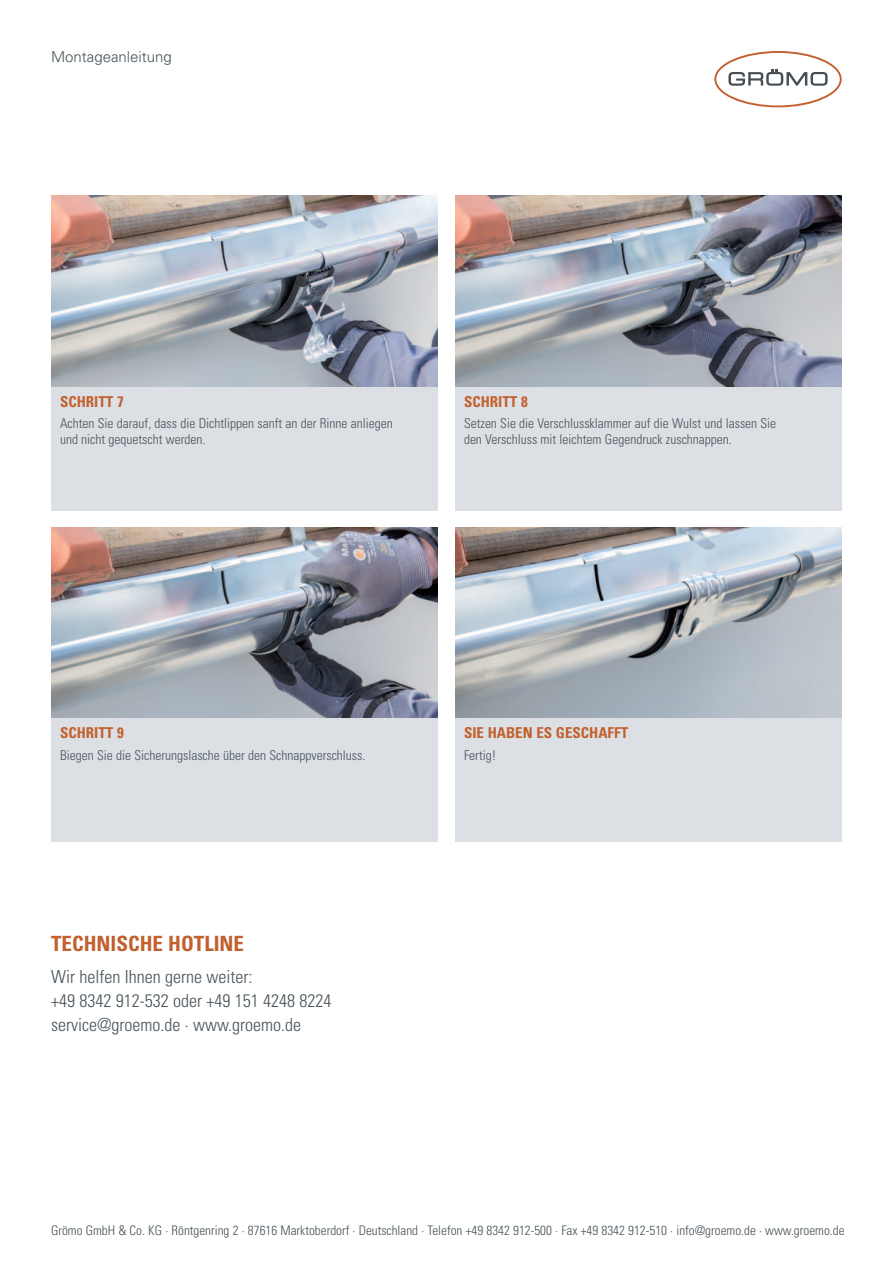
<style>
.page{position:relative;width:893px;height:1263px;background:#fff}
.page>*{position:absolute;margin:0;border:0;box-sizing:border-box;transform-origin:0 0}
.t1{font:700 condensed 21px "Univers";color:#c2602e}
.t2{font:300 condensed 18px "Univers";color:#475359}
.t3{font:700 condensed 15px "Univers";color:#c2602e}
.t4{font:300 15px "Univers";color:#475359}
.t5{font:300 condensed 13.5px/16.2px "Univers";color:#475359}
.t6{font:300 condensed 13.2px "Univers";color:#475359}
</style>
<div class="page">
<img style="left:51px;top:196px;width:387px;height:191px">
<div style="left:51px;top:387px;width:387px;height:123px;background:#dce0e4"></div>
<img style="left:51px;top:527px;width:387px;height:192px">
<img style="left:455px;top:196px;width:387px;height:191px">
<img style="left:455px;top:527px;width:387px;height:192px">
<div style="left:51px;top:719px;width:387px;height:123px;background:#dce0e4"></div>
<div style="left:455px;top:719px;width:387px;height:123px;background:#dce0e4"></div>
<div style="left:455px;top:387px;width:387px;height:123px;background:#dce0e4"></div>
<svg style="left:714px;top:51px;width:128px;height:56px"></svg>
<p class="t4" style="left:51px;top:51px;width:122px">Montageanleitung</p>
<p class="t3" style="left:60px;top:396px;width:65px">SCHRITT 7</p>
<p class="t5" style="left:60px;top:416px;width:334px">Achten Sie darauf, dass die Dichtlippen sanft an der Rinne anliegen</p>
<p class="t5" style="left:60px;top:433px;width:147px">und nicht gequetscht werden.</p>
<p class="t3" style="left:464px;top:396px;width:65px">SCHRITT 8</p>
<p class="t5" style="left:464px;top:416px;width:314px">Setzen Sie die Verschlussklammer auf die Wulst und lassen Sie den Verschluss mit leichtem Gegendruck zuschnappen.</p>
<p class="t3" style="left:60px;top:728px;width:65px">SCHRITT 9</p>
<p class="t5" style="left:60px;top:748px;width:307px">Biegen Sie die Sicherungslasche über den Schnappverschluss.</p>
<p class="t1" style="left:51px;top:935px;width:194px">TECHNISCHE HOTLINE</p>
<p class="t2" style="left:51px;top:970px;width:203px">Wir helfen Ihnen gerne weiter:</p>
<p class="t2" style="left:51px;top:994px;width:282px">+49 8342 912-532 oder +49 151 4248 8224</p>
<p class="t2" style="left:51px;top:1018px;width:252px">service@groemo.de · www.groemo.de</p>
<p class="t3" style="left:464px;top:728px;width:166px">SIE HABEN ES GESCHAFFT</p>
<p class="t5" style="left:464px;top:748px;width:34px">Fertig!</p>
<p class="t6" style="left:51px;top:1225px;width:795px">Grömo GmbH &amp; Co. KG · Röntgenring 2 · 87616 Marktoberdorf · Deutschland · Telefon +49 8342 912-500 · Fax +49 8342 912-510 · info@groemo.de · www.groemo.de</p>
</div>
